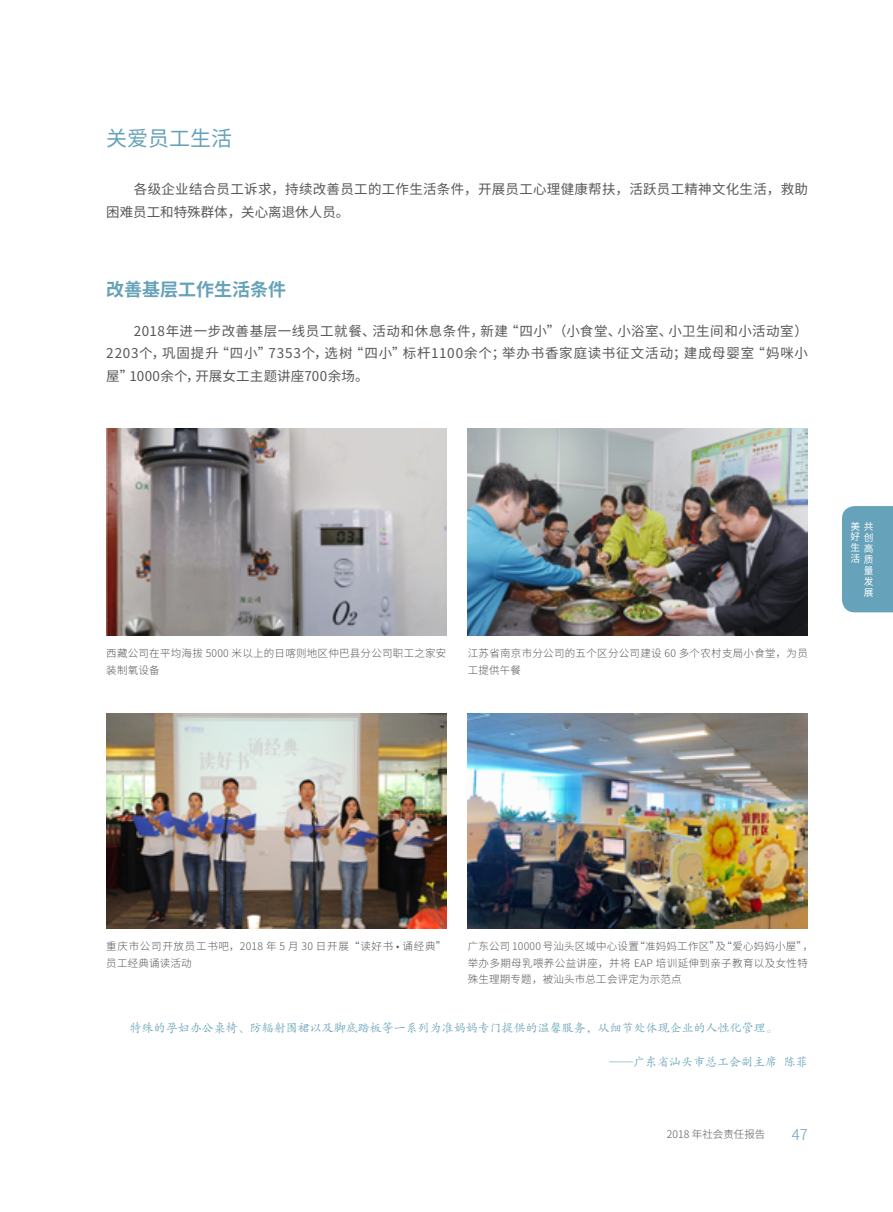
<style>
.page{position:relative;width:893px;height:1212px;background:#fff}
.page>*{position:absolute;margin:0;border:0;box-sizing:border-box;transform-origin:0 0}
.t1{font:21px "Source Han Sans CN";color:#66a2b9}
.t2{font:700 18px "Source Han Sans CN";color:#66a2b9}
.t3{font:300 15px "Source Han Sans CN";color:#66a2b9}
.t4{font:13.5px/22.5px "Source Han Sans CN";letter-spacing:.02em;color:#595757}
.t5{font:12px "FZKTK GBK1 0";color:#66a2b9}
.t6{font:300 10.5px/16.5px "Source Han Sans CN";letter-spacing:.025em;color:#595757}
.t7{font:300 10.5px/16.5px "Source Han Sans CN";letter-spacing:.07em;color:#595757}
.t8{font:300 10.5px "Source Han Sans CN";color:#595757}
.t9{font:9.75px/10.8px "Source Han Sans CN";color:#fff;text-align:justify}
</style>
<div class="page">
<div style="left:842px;top:506px;width:51px;height:106px;background:#66a2b9"></div>
<img style="left:106px;top:429px;width:340px;height:206px">
<img style="left:468px;top:429px;width:340px;height:206px">
<img style="left:106px;top:713px;width:340px;height:215px">
<img style="left:468px;top:713px;width:340px;height:215px">
<h1 class="t1" style="left:106px;top:127px;width:127px">关爱员工生活</h1>
<p class="t4" style="left:106px;top:179px;width:703px;text-indent:28px">各级企业结合员工诉求，持续改善员工的工作生活条件，开展员工心理健康帮扶，活跃员工精神文化生活，救助困难员工和特殊群体，关心离退休人员。</p>
<h2 class="t2" style="left:106px;top:279px;width:181px">改善基层工作生活条件</h2>
<p class="t4" style="left:106px;top:320px;width:703px;text-align:justify;text-indent:28px">2018年进一步改善基层一线员工就餐、活动和休息条件，新建“四小”（小食堂、小浴室、小卫生间和小活动室）2203个，巩固提升“四小”7353个，选树“四小”标杆1100余个；举办书香家庭读书征文活动；建成母婴室“妈咪小屋”1000余个，开展女工主题讲座700余场。</p>
<p class="t6" style="left:106px;top:645px;width:342px">西藏公司在平均海拔 5000 米以上的日喀则地区仲巴县分公司职工之家安装制氧设备</p>
<p class="t6" style="left:468px;top:645px;width:342px">江苏省南京市分公司的五个区分公司建设 60 多个农村支局小食堂，为员工提供午餐</p>
<p class="t9" style="left:850px;top:521px;width:24px">美共好创生高活</p>
<p class="t9" style="left:864px;top:554px;width:11px">质量发展</p>
<p class="t7" style="left:106px;top:938px;width:342px">重庆市公司开放员工书吧，2018 年 5 月 30 日开展“读好书 • 诵经典”员工经典诵读活动</p>
<p class="t6" style="left:468px;top:938px;width:347px">广东公司 10000 号汕头区域中心设置“准妈妈工作区”及“爱心妈妈小屋”，举办多期母乳喂养公益讲座，并将 EAP 培训延伸到亲子教育以及女性特殊生理期专题，被汕头市总工会评定为示范点</p>
<p class="t5" style="left:130px;top:1022px;width:650px">特殊的孕妇办公桌椅、防辐射围裙以及脚底踏板等一系列为准妈妈专门提供的温馨服务，从细节处体现企业的人性化管理。</p>
<p class="t5" style="left:609px;top:1055px;width:200px">——广东省汕头市总工会副主席 陈菲</p>
<p class="t8" style="left:667px;top:1128px;width:100px">2018 年社会责任报告</p>
<p class="t3" style="left:792px;top:1126px;width:18px">47</p>
</div>
